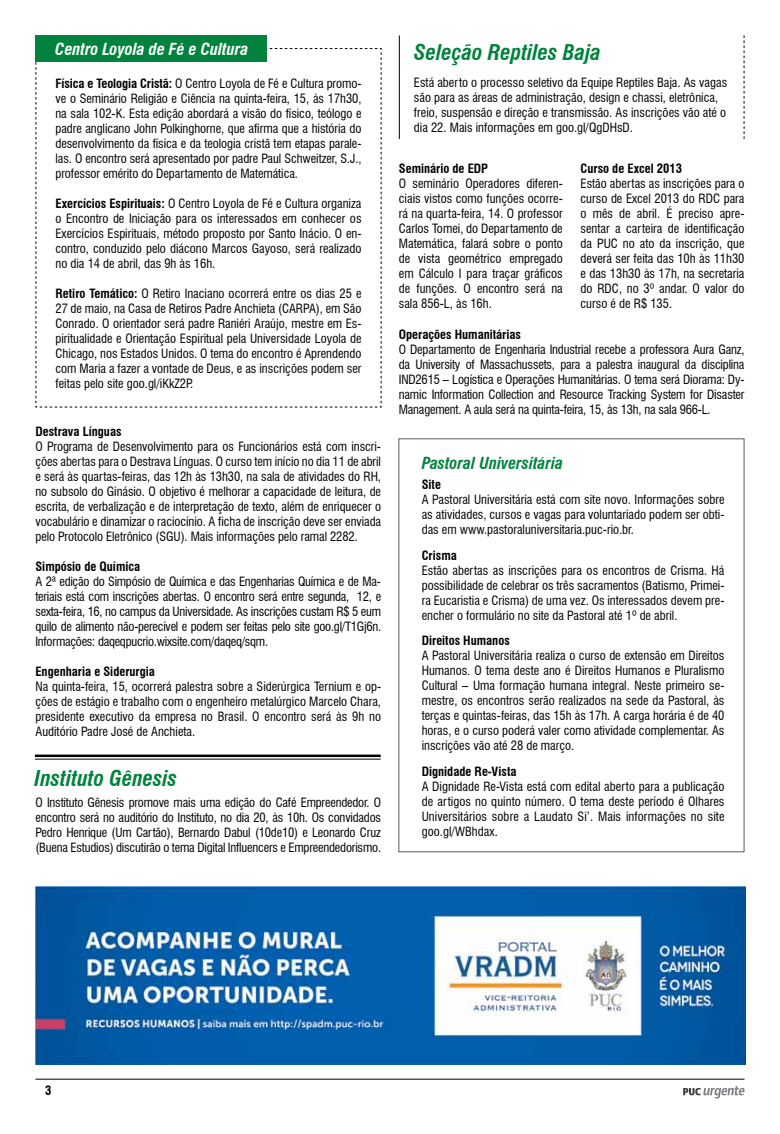
<style>
.page{position:relative;width:780px;height:1134px;background:#fff}
.page>*{position:absolute;margin:0;border:0;box-sizing:border-box;transform-origin:0 0}
.t1{font:italic 700 condensed 21.25px "Swiss 721 BT";color:#02833d}
.t2{font:italic 700 condensed 16.25px "Swiss 721 BT";color:#fff}
.t3{font:italic 700 condensed 16.25px "Swiss 721 BT";color:#02833d}
.t4{font:condensed 12.5px/15px "Swiss 721 BT";color:#000;text-align:justify}
.t5{font:700 condensed 12.5px "Swiss 721 BT";color:#000}
.s1{font-weight:700}
</style>
<div class="page">
<hr style="left:35px;top:1079px;width:709px;height:1px;background:#000">
<svg style="left:683px;top:1086px;width:61px;height:12px"></svg>
<img style="left:35px;top:887px;width:710px;height:177px">
<svg style="left:35px;top:48px;width:347px;height:360px"></svg>
<div style="left:35px;top:35px;width:231px;height:27px;background:#02833d"></div>
<hr style="left:399px;top:35px;width:1px;height:104px;background:#000">
<svg style="left:743px;top:35px;width:1px;height:104px"></svg>
<div style="left:398px;top:438px;width:346px;height:414px;border:1px solid #58595b"></div>
<hr style="left:35px;top:754px;width:345px;height:3px;background:#000">
<hr style="left:35px;top:759px;width:345px;height:1px;background:#000">
<h2 class="t2" style="left:55px;top:39px;width:195px">Centro Loyola de Fé e Cultura</h2>
<p class="t4" style="left:55px;top:76px;width:307px"><span class="s1">Física e Teologia Cristã:</span> O Centro Loyola de Fé e Cultura promo&shy;ve o Seminário Religião e Ciência na quinta-feira, 15, às 17h30, na sala 102-K. Esta edição abordará a visão do físico, teólogo e padre anglicano John Polkinghorne, que afirma que a história do desenvolvimento da física e da teologia cristã tem etapas parale&shy;las. O encontro será apresentado por padre Paul Schweitzer, S.J., professor emérito do Departamento de Matemática.</p>
<p class="t4" style="left:55px;top:196px;width:307px"><span class="s1">Exercícios Espirituais:</span> O Centro Loyola de Fé e Cultura organiza o Encontro de Iniciação para os interessados em conhecer os Exercícios Espirituais, método proposto por Santo Inácio. O en&shy;contro, conduzido pelo diácono Marcos Gayoso, será realizado no dia 14 de abril, das 9h às 16h.</p>
<p class="t4" style="left:55px;top:286px;width:307px"><span class="s1">Retiro Temático:</span> O Retiro Inaciano ocorrerá entre os dias 25 e 27 de maio, na Casa de Retiros Padre Anchieta (CARPA), em São Conrado. O orientador será padre Raniéri Araújo, mestre em Es&shy;piritualidade e Orientação Espiritual pela Universidade Loyola de Chicago, nos Estados Unidos. O tema do encontro é Aprendendo com Maria a fazer a vontade de Deus, e as inscrições podem ser feitas pelo site goo.gl/iKkZ2P.</p>
<p class="t5" style="left:35px;top:424px;width:88px">Destrava Línguas</p>
<p class="t4" style="left:35px;top:439px;width:347px">O Programa de Desenvolvimento para os Funcionários está com inscri&shy;ções abertas para o Destrava Línguas. O curso tem início no dia 11 de abril e será às quartas-feiras, das 12h às 13h30, na sala de atividades do RH, no subsolo do Ginásio. O objetivo é melhorar a capacidade de leitura, de escrita, de verbalização e de interpretação de texto, além de enriquecer o vocabulário e dinamizar o raciocínio. A ficha de inscrição deve ser enviada pelo Protocolo Eletrônico (SGU). Mais informações pelo ramal 2282.</p>
<p class="t5" style="left:35px;top:559px;width:106px">Simpósio de Química</p>
<p class="t4" style="left:35px;top:574px;width:347px">A 2ª edição do Simpósio de Química e das Engenharias Química e de Ma&shy;teriais está com inscrições abertas. O encontro será entre segunda, 12, e sexta-feira, 16, no campus da Universidade. As inscrições custam R$ 5 eum quilo de alimento não-perecível e podem ser feitas pelo site goo.gl/T1Gj6n.<br>Informações: daqeqpucrio.wixsite.com/daqeq/sqm.</p>
<p class="t5" style="left:35px;top:664px;width:121px">Engenharia e Siderurgia</p>
<p class="t4" style="left:35px;top:679px;width:347px">Na quinta-feira, 15, ocorrerá palestra sobre a Siderúrgica Ternium e op&shy;ções de estágio e trabalho com o engenheiro metalúrgico Marcelo Chara, presidente executivo da empresa no Brasil. O encontro será às 9h no Auditório Padre José de Anchieta.</p>
<h1 class="t1" style="left:35px;top:765px;width:144px">Instituto Gênesis</h1>
<p class="t4" style="left:35px;top:795px;width:347px">O Instituto Gênesis promove mais uma edição do Café Empreendedor. O encontro será no auditório do Instituto, no dia 20, às 10h. Os convidados Pedro Henrique (Um Cartão), Bernardo Dabul (10de10) e Leonardo Cruz (Buena Estudios) discutirão o tema Digital Influencers e Empreendedorismo.</p>
<h1 class="t1" style="left:414px;top:39px;width:188px">Seleção Reptiles Baja</h1>
<p class="t4" style="left:414px;top:75px;width:315px;text-align:left">Está aberto o processo seletivo da Equipe Reptiles Baja. As vagas são para as áreas de administração, design e chassi, eletrônica, freio, suspensão e direção e transmissão. As inscrições vão até o dia 22. Mais informações em goo.gl/QgDHsD.</p>
<p class="t5" style="left:399px;top:161px;width:91px">Seminário de EDP</p>
<p class="t4" style="left:399px;top:176px;width:165px">O seminário Operadores diferen&shy;ciais vistos como funções ocorre&shy;rá na quarta-feira, 14. O professor Carlos Tomei, do Departamento de Matemática, falará sobre o ponto de vista geométrico empregado em Cálculo I para traçar gráficos de funções. O encontro será na sala 856-L, às 16h.</p>
<p class="t5" style="left:580px;top:161px;width:103px">Curso de Excel 2013</p>
<p class="t4" style="left:580px;top:176px;width:165px">Estão abertas as inscrições para o curso de Excel 2013 do RDC para o mês de abril. É preciso apre&shy;sentar a carteira de identificação da PUC no ato da inscrição, que deverá ser feita das 10h às 11h30 e das 13h30 às 17h, na secretaria do RDC, no 3º andar. O valor do curso é de R$ 135.</p>
<p class="t5" style="left:399px;top:326px;width:124px">Operações Humanitárias</p>
<p class="t4" style="left:399px;top:341px;width:347px">O Departamento de Engenharia Industrial recebe a professora Aura Ganz, da University of Massachussets, para a palestra inaugural da disciplina IND2615 – Logística e Operações Humanitárias. O tema será Diorama: Dy&shy;namic Information Collection and Resource Tracking System for Disaster Management. A aula será na quinta-feira, 15, às 13h, na sala 966-L.</p>
<h2 class="t3" style="left:421px;top:453px;width:143px">Pastoral Universitária</h2>
<p class="t5" style="left:421px;top:477px;width:21px">Site</p>
<p class="t4" style="left:421px;top:492px;width:304px">A Pastoral Universitária está com site novo. Informações sobre as atividades, cursos e vagas para voluntariado podem ser obti&shy;das em www.pastoraluniversitaria.puc-rio.br.</p>
<p class="t5" style="left:421px;top:547px;width:37px">Crisma</p>
<p class="t4" style="left:421px;top:562px;width:304px">Estão abertas as inscrições para os encontros de Crisma. Há possibilidade de celebrar os três sacramentos (Batismo, Primei&shy;ra Eucaristia e Crisma) de uma vez. Os interessados devem pre&shy;encher o formulário no site da Pastoral até 1º de abril.</p>
<p class="t5" style="left:421px;top:633px;width:90px">Direitos Humanos</p>
<p class="t4" style="left:421px;top:648px;width:304px">A Pastoral Universitária realiza o curso de extensão em Direitos Humanos. O tema deste ano é Direitos Humanos e Pluralismo Cultural – Uma formação humana integral. Neste primeiro se&shy;mestre, os encontros serão realizados na sede da Pastoral, às terças e quintas-feiras, das 15h às 17h. A carga horária é de 40 horas, e o curso poderá valer como atividade complementar. As inscrições vão até 28 de março.</p>
<p class="t5" style="left:421px;top:764px;width:96px">Dignidade Re-Vista</p>
<p class="t4" style="left:421px;top:779px;width:304px">A Dignidade Re-Vista está com edital aberto para a publicação de artigos no quinto número. O tema deste período é Olhares Universitários sobre a Laudato Si’. Mais informações no site goo.gl/WBhdax.</p>
<p class="t5" style="left:45px;top:1083px;width:8px">3</p>
</div>
